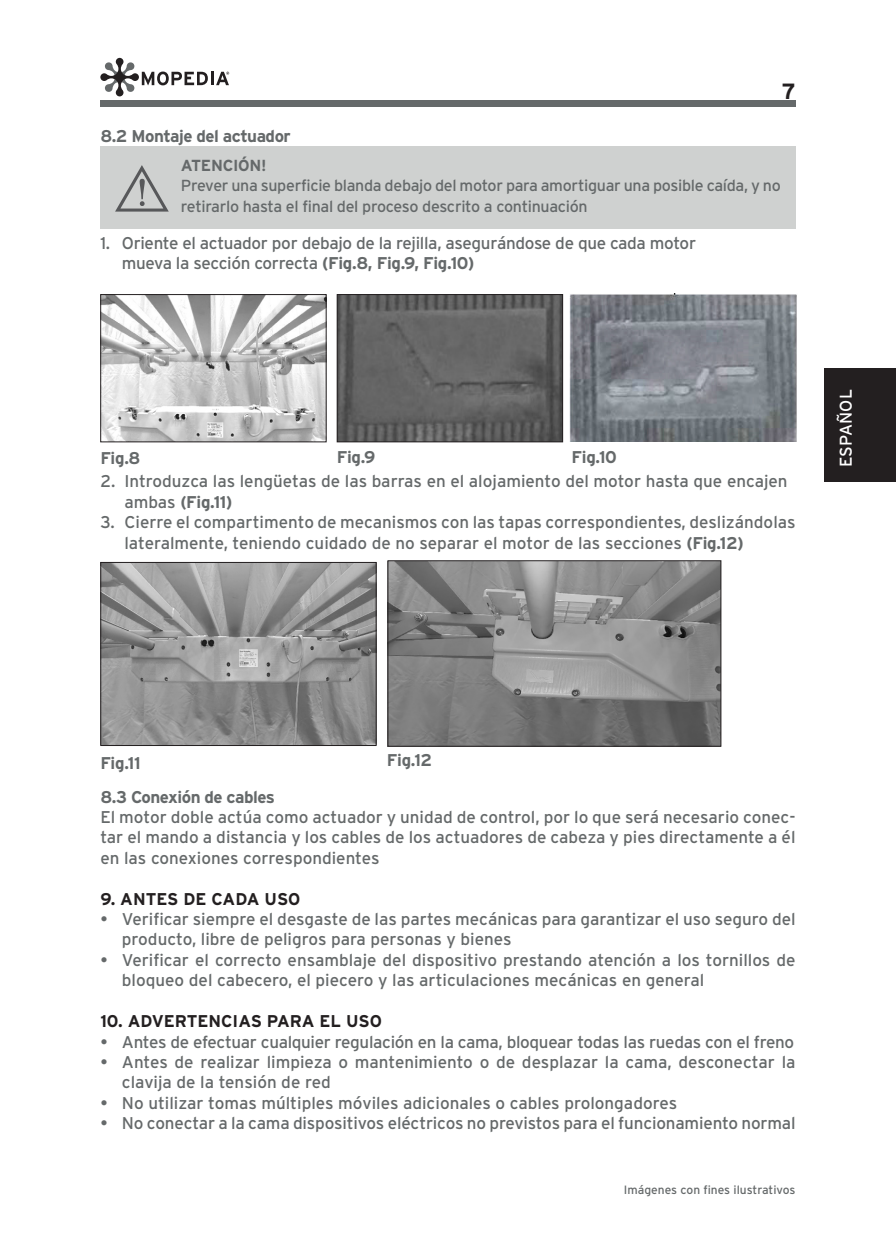
<style>
.page{position:relative;width:896px;height:1248px;background:#fff}
.page>*{position:absolute;margin:0;border:0;box-sizing:border-box;transform-origin:0 0}
.t1{font:700 22px "Interstate";color:#231f20}
.testo{font:17px/20.4px "Interstate";color:#65696a}
.testo-2{font:17px "Interstate";letter-spacing:-.02em;color:#65696a}
.Sottoparagrafi{font:700 17px "Interstate";letter-spacing:-.03em;color:#65696a}
.PARAGRAFI{font:700 17px "Interstate";color:#231f20}
.t2{font:17px "Interstate";letter-spacing:.005em;color:#fff}
.t3{font:16px/20.4px "Interstate";letter-spacing:-.02em;color:#65696a}
.t4{font:700 16px "Interstate";letter-spacing:-.02em;color:#65696a}
.t5{font:12px "Interstate";color:#65696a}
.s1{font-weight:700}
.s2{font-weight:400}
</style>
<div class="page">
<div style="left:100px;top:100px;width:695px;height:7px;background:#65696a"></div>
<svg style="left:100px;top:58px;width:129px;height:38px"></svg>
<div style="left:824px;top:369px;width:72px;height:113px;background:#231f20"></div>
<div style="left:100px;top:146px;width:695px;height:82px;background:#cfd1d0"></div>
<svg style="left:115px;top:165px;width:54px;height:46px"></svg>
<img style="left:102px;top:296px;width:222px;height:144px">
<div style="left:100px;top:294px;width:226px;height:148px;border:1px solid #231f20"></div>
<img style="left:339px;top:296px;width:222px;height:144px">
<div style="left:337px;top:294px;width:226px;height:148px;border:1px solid #231f20"></div>
<img style="left:570px;top:293px;width:227px;height:149px">
<img style="left:102px;top:564px;width:272px;height:179px">
<div style="left:100px;top:562px;width:276px;height:183px;border:1px solid #231f20"></div>
<img style="left:389px;top:562px;width:330px;height:182px">
<div style="left:387px;top:560px;width:334px;height:186px;border:1px solid #231f20"></div>
<p class="t1" style="left:782px;top:79px;width:15px">7</p>
<p class="Sottoparagrafi" style="left:100px;top:127px;width:192px">8.2 Montaje del actuador</p>
<p class="t4" style="left:181px;top:156px;width:87px">ATENCIÓN!</p>
<p class="t3" style="left:181px;top:175px;width:601px">Prever una superficie blanda debajo del motor para amortiguar una posible caída, y no retirarlo hasta el final del proceso descrito a continuación</p>
<p class="testo-2" style="left:100px;top:233px;width:597px">1. Oriente el actuador por debajo de la rejilla, asegurándose de que cada motor</p>
<p class="testo-2" style="left:122px;top:254px;width:354px">mueva la sección correcta <span class="s1">(Fig.8, Fig.9, Fig.10)</span></p>
<p class="Sottoparagrafi" style="left:100px;top:449px;width:42px">Fig.8</p>
<p class="Sottoparagrafi" style="left:337px;top:448px;width:40px">Fig.9</p>
<p class="Sottoparagrafi" style="left:571px;top:448px;width:47px">Fig.10</p>
<p class="testo" style="left:100px;top:471px;width:689px">2. Introduzca las lengüetas de las barras en el alojamiento del motor hasta que encajen</p>
<p class="Sottoparagrafi" style="left:124px;top:492px;width:110px"><span class="s2">ambas</span> (Fig.11)</p>
<p class="testo" style="left:100px;top:511px;width:697px">3. Cierre el compartimento de mecanismos con las tapas correspondientes, deslizándolas</p>
<p class="testo" style="left:124px;top:532px;width:621px">lateralmente, teniendo cuidado de no separar el motor de las secciones <span class="s1">(Fig.12)</span></p>
<p class="t2" style="left:836px;top:467px;width:79px;rotate:-90deg">ESPAÑOL</p>
<p class="Sottoparagrafi" style="left:100px;top:753px;width:42px">Fig.11</p>
<p class="Sottoparagrafi" style="left:387px;top:750px;width:47px">Fig.12</p>
<p class="Sottoparagrafi" style="left:100px;top:787px;width:176px">8.3 Conexión de cables</p>
<p class="testo" style="left:100px;top:806px;width:697px">El motor doble actúa como actuador y unidad de control, por lo que será necesario conec&shy;tar el mando a distancia y los cables de los actuadores de cabeza y pies directamente a él</p>
<p class="testo" style="left:100px;top:847px;width:281px">en las conexiones correspondientes</p>
<p class="PARAGRAFI" style="left:100px;top:889px;width:201px">9. ANTES DE CADA USO</p>
<p class="testo" style="left:122px;top:908px;width:675px;text-indent:-22px">• Verificar siempre el desgaste de las partes mecánicas para garantizar el uso seguro del producto, libre de peligros para personas y bienes</p>
<p class="testo" style="left:122px;top:949px;width:675px;text-indent:-22px">• Verificar el correcto ensamblaje del dispositivo prestando atención a los tornillos de bloqueo del cabecero, el piecero y las articulaciones mecánicas en general</p>
<p class="PARAGRAFI" style="left:100px;top:1011px;width:283px">10. ADVERTENCIAS PARA EL USO</p>
<p class="testo-2" style="left:100px;top:1031px;width:695px">• Antes de efectuar cualquier regulación en la cama, bloquear todas las ruedas con el freno</p>
<p class="testo" style="left:122px;top:1051px;width:675px;text-indent:-22px">• Antes de realizar limpieza o mantenimiento o de desplazar la cama, desconectar la clavija de la tensión de red</p>
<p class="testo" style="left:100px;top:1092px;width:578px">• No utilizar tomas múltiples móviles adicionales o cables prolongadores</p>
<p class="testo" style="left:100px;top:1112px;width:697px">• No conectar a la cama dispositivos eléctricos no previstos para el funcionamiento normal</p>
<p class="t5" style="left:624px;top:1182px;width:173px">Imágenes con fines ilustrativos</p>
</div>
